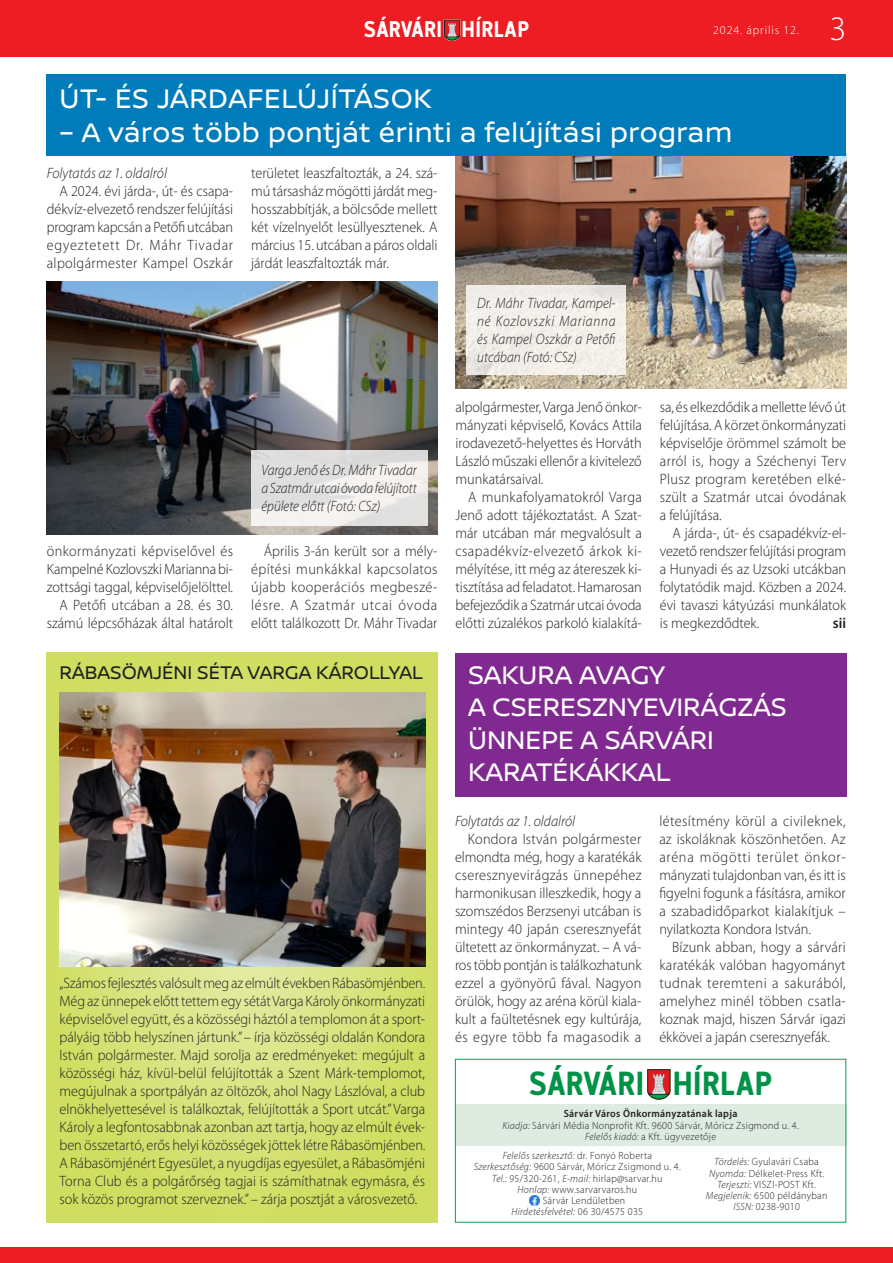
<style>
.page{position:relative;width:893px;height:1263px;background:#fff}
.page>*{position:absolute;margin:0;border:0;box-sizing:border-box;transform-origin:0 0}
.t1{font:300 34.5px "Myriad Pro";color:#fff}
.t2{font:900 33.3px "Finador";letter-spacing:.015em;color:#009247;scale:.85 1}
._1_cim{font:28.5px "Nissan Brand";letter-spacing:.02em;color:#fff}
._1_cim-2{font:27px/32.4px "Nissan Brand";color:#fff}
.t3{font:900 22.65px "Finador";letter-spacing:.02em;color:#fff;scale:.85 1}
._1_cim-3{font:19.5px "Nissan Brand";color:#231f20}
._1_szöveg{font:300 15px/18px "Myriad Pro";color:#231f20;text-align:justify;scale:.95 1}
._1_képalá{font:italic 300 15px/18px "Myriad Pro";color:#231f20;text-align:justify;scale:.9 1}
.rol{font:italic 300 15px "Myriad Pro";color:#231f20;scale:.95 1}
._1_szöveg-2{font:600 15px "Myriad Pro";color:#231f20;scale:.95 1}
.t4{font:300 12px "Myriad Pro";letter-spacing:.07em;color:#fff}
.t5{font:300 10.5px "Myriad Pro";letter-spacing:.03em;color:#231f20;scale:.95 1}
.t6{font:italic 300 10.5px "Myriad Pro";letter-spacing:.03em;color:#231f20;scale:.95 1}
.t7{font:600 10.5px "Myriad Pro";letter-spacing:.03em;color:#231f20;scale:.95 1}
.s1{font-style:italic}
.s2{font-style:normal}
</style>
<div class="page">
<svg style="left:47px;top:653px;width:391px;height:569px;background:#d3e06f"></svg>
<img style="left:455px;top:156px;width:391px;height:232px">
<img style="left:47px;top:281px;width:391px;height:253px">
<div style="left:455px;top:653px;width:391px;height:143px;background:#802990"></div>
<div style="left:47px;top:74px;width:799px;height:82px;background:#007cba"></div>
<div style="left:0;top:0;width:893px;height:57px;background:#ee1d23"></div>
<div style="left:0;top:1247px;width:893px;height:16px;background:#ee1d23"></div>
<div style="left:467px;top:285px;width:159px;height:89px;background:#f2efea"></div>
<svg style="left:251px;top:450px;width:176px;height:76px;fill:#e1e0e0"></svg>
<div style="left:455px;top:1104px;width:391px;height:41px;background:#ddebe1"></div>
<svg style="left:529px;top:1195px;width:11px;height:11px"></svg>
<svg style="left:647px;top:1069px;width:23px;height:31px"></svg>
<img style="left:60px;top:692px;width:365px;height:274px">
<svg style="left:444px;top:19px;width:16px;height:22px"></svg>
<h3 class="t3" style="left:363px;top:13px;width:197px">SÁRVÁRI HÍRLAP</h3>
<p class="t4" style="left:713px;top:23px;width:87px">2024. április 12.</p>
<h1 class="t1" style="left:829px;top:8px;width:18px">3</h1>
<p class="_1_cim" style="left:60px;top:78px;width:374px">ÚT- ÉS JÁRDAFELÚJÍTÁSOK</p>
<p class="_1_cim" style="left:60px;top:112px;width:674px">– A város több pontját érinti a felújítási program</p>
<p class="rol" style="left:47px;top:165px;width:128px">Folytatás az 1. oldalról</p>
<p class="_1_szöveg" style="left:47px;top:182px;width:198px;text-indent:13px">A 2024. évi járda-, út- és csapa&shy;dékvíz-elvezető rendszer felújítási program kapcsán a Petőfi utcában egyeztetett Dr. Máhr Tivadar alpolgármester Kampel Oszkár</p>
<p class="_1_szöveg" style="left:251px;top:164px;width:198px">területet leaszfaltozták, a 24. szá&shy;mú társasház mögötti járdát meg&shy;hosszabbítják, a bölcsőde mellett két vízelnyelőt lesüllyesztenek. A március 15. utcában a páros oldali járdát leaszfaltozták már.</p>
<p class="_1_szöveg" style="left:47px;top:542px;width:198px">önkormányzati képviselővel és Kampelné Kozlovszki Marianna bi&shy;zottsági taggal, képviselőjelölttel.</p>
<p class="_1_szöveg" style="left:47px;top:596px;width:198px;text-align:right">A Petőfi utcában a 28. és 30. számú lépcsőházak által határolt</p>
<p class="_1_képalá" style="left:261px;top:461px;width:174px">Varga Jenő és Dr. Máhr Tivadar a Szatmár utcai óvoda felújított épülete előtt (Fotó: CSz)</p>
<p class="_1_szöveg" style="left:251px;top:542px;width:198px;text-indent:13px">Április 3-án került sor a mély&shy;építési munkákkal kapcsolatos újabb kooperációs megbeszé&shy;lésre. A Szatmár utcai óvoda előtt találkozott Dr. Máhr Tivadar</p>
<p class="_1_cim-3" style="left:60px;top:658px;width:365px">RÁBASÖMJÉNI SÉTA VARGA KÁROLLYAL</p>
<p class="_1_szöveg" style="left:60px;top:974px;width:387px">„Számos fejlesztés valósult meg az elmúlt években Rábasömjénben.<br>Még az ünnepek előtt tettem egy sétát Varga Károly önkormányzati képviselővel együtt, és a közösségi háztól a templomon át a sport&shy;pályáig több helyszínen jártunk.” – írja közösségi oldalán Kondora István polgármester. Majd sorolja az eredményeket: megújult a közösségi ház, kívül-belül felújították a Szent Márk-templomot, megújulnak a sportpályán az öltözők, ahol Nagy Lászlóval, a club elnökhelyettesével is találkoztak, felújították a Sport utcát.” Varga Károly a legfontosabbnak azonban azt tartja, hogy az elmúlt évek&shy;ben összetartó, erős helyi közösségek jöttek létre Rábasömjénben.<br>A Rábasömjénért Egyesület, a nyugdíjas egyesület, a Rábasömjéni Torna Club és a polgárőrség tagjai is számíthatnak egymásra, és sok közös programot szerveznek.” – zárja posztját a városvezető.</p>
<p class="_1_képalá" style="left:477px;top:294px;width:155px">Dr. Máhr Tivadar, Kampel&shy;né Kozlovszki Marianna és Kampel Oszkár a Petőfi utcában (Fotó: CSz)</p>
<p class="_1_szöveg" style="left:455px;top:398px;width:198px">alpolgármester, Varga Jenő önkor&shy;mányzati képviselő, Kovács Attila irodavezető-helyettes és Horváth László műszaki ellenőr a kivitelező munkatársaival.</p>
<p class="_1_szöveg" style="left:455px;top:488px;width:198px;text-indent:13px">A munkafolyamatokról Varga Jenő adott tájékoztatást. A Szat&shy;már utcában már megvalósult a csapadékvíz-elvezető árkok ki&shy;mélyítése, itt még az átereszek ki&shy;tisztítása ad feladatot. Hamarosan befejeződik a Szatmár utcai óvoda előtti zúzalékos parkoló kialakítá-</p>
<p class="_1_szöveg" style="left:660px;top:398px;width:198px">sa, és elkezdődik a mellette lévő út felújítása. A körzet önkormányzati képviselője örömmel számolt be arról is, hogy a Széchenyi Terv Plusz program keretében elké&shy;szült a Szatmár utcai óvodának a felújítása.</p>
<p class="_1_szöveg" style="left:660px;top:524px;width:198px;text-indent:13px">A járda-, út- és csapadékvíz-el&shy;vezető rendszer felújítási program a Hunyadi és az Uzsoki utcákban folytatódik majd. Közben a 2024. évi tavaszi kátyúzási munkálatok is megkezdődtek.</p>
<p class="_1_szöveg-2" style="left:833px;top:614px;width:15px">sii</p>
<p class="_1_cim-2" style="left:468px;top:657px;width:199px">SAKURA AVAGY</p>
<p class="_1_cim-2" style="left:468px;top:690px;width:320px">A CSERESZNYEVIRÁGZÁS</p>
<p class="_1_cim-2" style="left:468px;top:722px;width:247px">ÜNNEPE A SÁRVÁRI<br>KARATÉKÁKKAL</p>
<p class="rol" style="left:455px;top:813px;width:128px">Folytatás az 1. oldalról</p>
<p class="_1_szöveg" style="left:455px;top:830px;width:198px;text-indent:13px">Kondora István polgármester elmondta még, hogy a karatékák cseresznyevirágzás ünnepéhez harmonikusan illeszkedik, hogy a szomszédos Berzsenyi utcában is mintegy 40 japán cseresznyefát ültetett az önkormányzat. – A vá&shy;ros több pontján is találkozhatunk ezzel a gyönyörű fával. Nagyon örülök, hogy az aréna körül kiala&shy;kult a faültetésnek egy kultúrája, és egyre több fa magasodik a</p>
<p class="_1_szöveg" style="left:659px;top:812px;width:198px">létesítmény körül a civileknek, az iskoláknak köszönhetően. Az aréna mögötti terület önkor&shy;mányzati tulajdonban van, és itt is figyelni fogunk a fásításra, amikor a szabadidőparkot kialakítjuk – nyilatkozta Kondora István.</p>
<p class="_1_szöveg" style="left:659px;top:938px;width:198px;text-indent:13px">Bízunk abban, hogy a sárvári karatékák valóban hagyományt tudnak teremteni a sakurából, amelyhez minél többen csatla&shy;koznak majd, hiszen Sárvár igazi ékkövei a japán cseresznyefák.</p>
<p class="t2" style="left:528px;top:1060px;width:289px">SÁRVÁRI HÍRLAP</p>
<p class="t7" style="left:564px;top:1107px;width:184px">Sárvár Város Önkormányzatának lapja</p>
<p class="t5" style="left:502px;top:1119px;width:314px"><span class="s1">Kiadja:</span> Sárvári Média Nonprofit Kft. 9600 Sárvár, Móricz Zsigmond u. 4.</p>
<p class="t5" style="left:585px;top:1130px;width:140px"><span class="s1">Felelős kiadó:</span> a Kft. ügyvezetője</p>
<p class="t6" style="left:503px;top:1150px;width:159px">Felelős szerkesztő: <span class="s2">dr. Fonyó Roberta</span></p>
<p class="t5" style="left:474px;top:1160px;width:219px"><span class="s1">Szerkesztőség:</span> 9600 Sárvár, Móricz Zsigmond u. 4.</p>
<p class="t5" style="left:492px;top:1172px;width:181px"><span class="s1">Tel.:</span> 95/320-261, <span class="s1">E-mail:</span> hirlap@sarvar.hu</p>
<p class="t5" style="left:518px;top:1183px;width:127px"><span class="s1">Honlap:</span> www.sarvarvaros.hu</p>
<p class="t5" style="left:543px;top:1194px;width:88px">Sárvár Lendületben</p>
<p class="t6" style="left:511px;top:1206px;width:140px">Hirdetésfelvétel: <span class="s2">06 30/4575 035</span></p>
<p class="t5" style="left:715px;top:1155px;width:111px"><span class="s1">Tördelés:</span> Gyulavári Csaba</p>
<p class="t5" style="left:709px;top:1167px;width:123px"><span class="s1">Nyomda:</span> Délkelet-Press Kft.</p>
<p class="t5" style="left:717px;top:1178px;width:105px"><span class="s1">Terjeszti:</span> VISZI-POST Kft.</p>
<p class="t5" style="left:706px;top:1189px;width:129px"><span class="s1">Megjelenik:</span> 6500 példányban</p>
<p class="t5" style="left:733px;top:1200px;width:72px"><span class="s1">ISSN:</span> 0238-9010</p>
</div>
